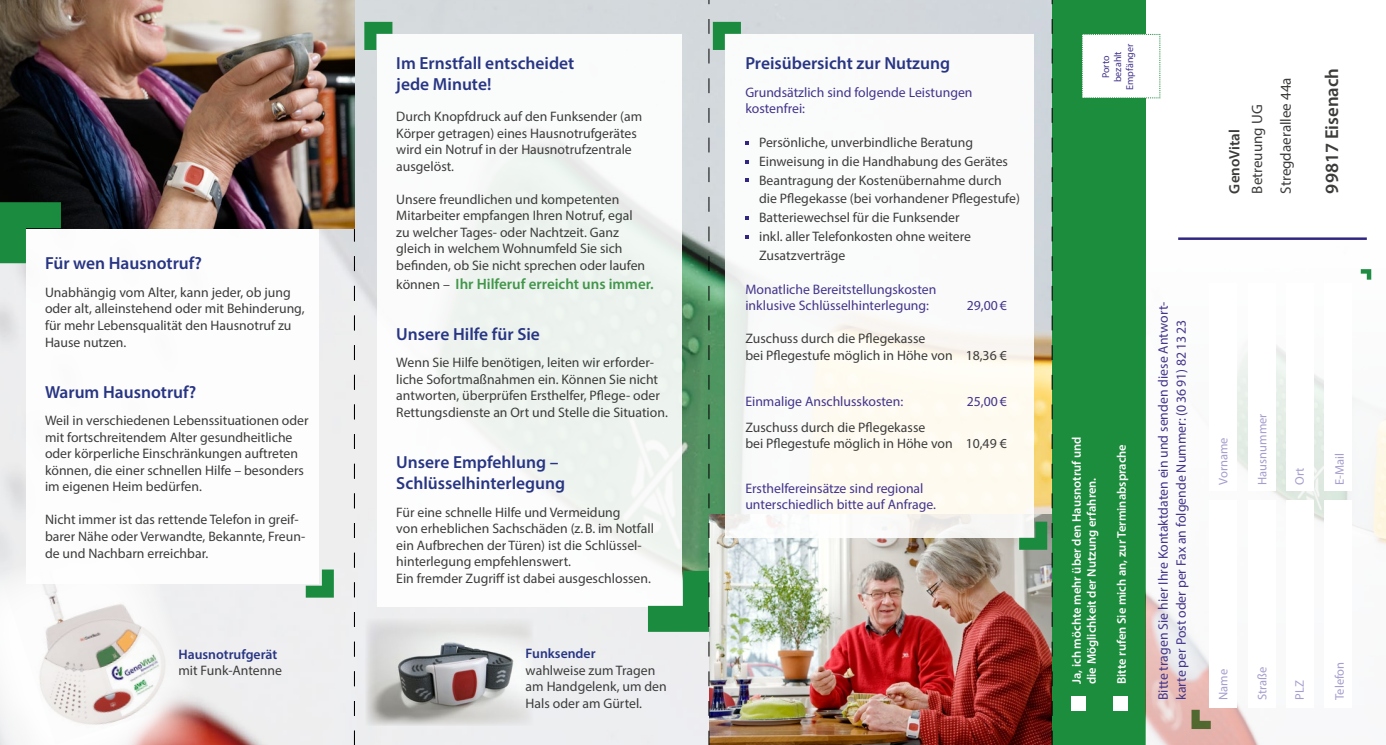
<style>
.page{position:relative;width:1386px;height:745px;background:#fff}
.page>*{position:absolute;margin:0;border:0;box-sizing:border-box;transform-origin:0 0}
.t1{font:600 18.75px "Myriad Pro";color:#3c3c3b}
.t2{font:600 17.5px/21px "Myriad Pro";color:#283583}
.t3{font:600 15px "Myriad Pro";color:#41964a}
.t4{font:15px/28.8px "Myriad Pro";color:#3c3c3b}
.t5{font:600 15px "Myriad Pro";color:#3c3c3b}
.t6{font:13.75px/16.5px "Myriad Pro";color:#3c3c3b}
.t7{font:13.75px/16.5px "Myriad Pro";color:#43358b}
.t8{font:600 13.75px "Myriad Pro";color:#283583}
.t9{font:600 12.5px/15px "Myriad Pro";color:#fff}
.t10{font:12.5px "Myriad Pro";color:#a69dcd}
.t11{font:10px/12px "Myriad Pro";color:#43358b;text-align:center}
.s1{font-weight:400;font-size:13.75px;color:#3c3c3b}
</style>
<div class="page">
<img style="left:0;top:0;width:1019px;height:744px">
<img style="left:748px;top:537px;width:271px;height:207px">
<svg style="left:0;top:524px;width:214px;height:220px;fill:#eeeeef"></svg>
<img style="left:0;top:529px;width:183px;height:215px">
<img style="left:366px;top:618px;width:167px;height:107px">
<svg style="left:354px;top:0;width:1px;height:744px"></svg>
<div style="left:377px;top:34px;width:305px;height:572px;background:linear-gradient(to bottom,#f5f7f6,#f7f9f7)"></div>
<div style="left:725px;top:34px;width:309px;height:503px;background:#fff"></div>
<img style="left:0;top:0;width:354px;height:228px">
<div style="left:26px;top:228px;width:292px;height:355px;background:#fff"></div>
<svg style="left:0;top:202px;width:61px;height:61px"></svg>
<svg style="left:364px;top:22px;width:28px;height:28px"></svg>
<svg style="left:306px;top:569px;width:28px;height:28px"></svg>
<svg style="left:648px;top:0;width:100px;height:744px"></svg>
<div style="left:1052px;top:0;width:93px;height:744px;background:#1b8d3c"></div>
<div style="left:1082px;top:34px;width:78px;height:64px;background:#fff"></div>
<img style="left:1145px;top:237px;width:240px;height:507px">
<hr style="left:1178px;top:237px;width:188px;height:3px;background:#312783">
<div style="left:1071px;top:696px;width:15px;height:14px;background:#fff"></div>
<div style="left:1112px;top:696px;width:15px;height:14px;background:#fff"></div>
<svg style="left:1019px;top:0;width:34px;height:744px"></svg>
<div style="left:1209px;top:500px;width:28px;height:207px;background:#fff"></div>
<div style="left:1247px;top:500px;width:28px;height:207px;background:#fff"></div>
<div style="left:1286px;top:500px;width:27px;height:207px;background:#fff"></div>
<div style="left:1324px;top:500px;width:27px;height:207px;background:#fff"></div>
<div style="left:1209px;top:283px;width:28px;height:207px;background:#fff"></div>
<div style="left:1247px;top:283px;width:28px;height:207px;background:#fff"></div>
<div style="left:1286px;top:283px;width:27px;height:207px;background:#fff"></div>
<div style="left:1324px;top:283px;width:27px;height:207px;background:#fff"></div>
<p class="t2" style="left:45px;top:252px;width:158px">Für wen Hausnotruf?</p>
<p class="t6" style="left:45px;top:284px;width:261px">Unabhängig vom Alter, kann jeder, ob jung oder alt, alleinstehend oder mit Behinderung, für mehr Lebensqualität den Hausnotruf zu Hause nutzen.</p>
<p class="t2" style="left:45px;top:380px;width:153px">Warum Hausnotruf?</p>
<p class="t6" style="left:45px;top:412px;width:265px">Weil in verschiedenen Lebenssituationen oder mit fortschreitendem Alter gesundheitliche oder körperliche Einschränkungen auftreten können, die einer schnellen Hilfe – besonders im eigenen Heim bedürfen.</p>
<p class="t6" style="left:45px;top:511px;width:262px">Nicht immer ist das rettende Telefon in greif&shy;barer Nähe oder Verwandte, Bekannte, Freun&shy;de und Nachbarn erreichbar.</p>
<p class="t8" style="left:178px;top:645px;width:100px">Hausnotrufgerät</p>
<p class="t6" style="left:178px;top:662px;width:105px">mit Funk-Antenne</p>
<p class="t2" style="left:396px;top:52px;width:180px">Im Ernstfall entscheidet jede Minute!</p>
<p class="t6" style="left:396px;top:108px;width:247px">Durch Knopfdruck auf den Funksender (am Körper getragen) eines Hausnotrufgerätes wird ein Notruf in der Hausnotrufzentrale ausgelöst.</p>
<p class="t6" style="left:396px;top:190px;width:250px">Unsere freundlichen und kompetenten Mitarbeiter empfangen Ihren Notruf, egal zu welcher Tages- oder Nachtzeit. Ganz gleich in welchem Wohnumfeld Sie sich befinden, ob Sie nicht sprechen oder laufen</p>
<p class="t3" style="left:396px;top:274px;width:259px"><span class="s1">können –</span> Ihr Hilferuf erreicht uns immer.</p>
<p class="t2" style="left:396px;top:322px;width:145px">Unsere Hilfe für Sie</p>
<p class="t6" style="left:396px;top:354px;width:273px">Wenn Sie Hilfe benötigen, leiten wir erforder&shy;liche Sofortmaßnahmen ein. Können Sie nicht antworten, überprüfen Ersthelfer, Pflege- oder Rettungsdienste an Ort und Stelle die Situation.</p>
<p class="t2" style="left:396px;top:451px;width:170px">Unsere Empfehlung –<br>Schlüsselhinterlegung</p>
<p class="t6" style="left:396px;top:503px;width:259px">Für eine schnelle Hilfe und Vermeidung<br>von erheblichen Sachschäden (z.B. im Notfall ein Aufbrechen der Türen) ist die Schlüssel&shy;hinterlegung empfehlenswert.<br>Ein fremder Zugriff ist dabei ausgeschlossen.</p>
<p class="t8" style="left:525px;top:644px;width:71px">Funksender</p>
<p class="t6" style="left:525px;top:661px;width:142px">wahlweise zum Tragen am Handgelenk, um den<br>Hals oder am Gürtel.</p>
<p class="t2" style="left:745px;top:52px;width:206px">Preisübersicht zur Nutzung</p>
<p class="t7" style="left:745px;top:84px;width:229px">Grundsätzlich sind folgende Leistungen kostenfrei:</p>
<p class="t6" style="left:759px;top:133px;width:262px;line-height:18.8px">Persönliche, unverbindliche Beratung Einweisung in die Handhabung des Gerätes Beantragung der Kostenübernahme durch die Pflegekasse (bei vorhandener Pflegestufe)<br>Batteriewechsel für die Funksender<br>inkl. aller Telefonkosten ohne weitere Zusatzverträge</p>
<p class="t7" style="left:745px;top:280px;width:192px">Monatliche Bereitstellungskosten inklusive Schlüsselhinterlegung:</p>
<p class="t7" style="left:966px;top:297px;width:41px">29,00€</p>
<p class="t6" style="left:745px;top:330px;width:263px">Zuschuss durch die Pflegekasse<br>bei Pflegestufe möglich in Höhe von 18,36 €</p>
<p class="t7" style="left:745px;top:393px;width:159px">Einmalige Anschlusskosten:</p>
<p class="t7" style="left:966px;top:393px;width:41px">25,00€</p>
<p class="t6" style="left:745px;top:418px;width:263px">Zuschuss durch die Pflegekasse<br>bei Pflegestufe möglich in Höhe von 10,49 €</p>
<p class="t7" style="left:745px;top:479px;width:192px">Ersthelfereinsätze sind regional unterschiedlich bitte auf Anfrage.</p>
<p class="t11" style="left:1099px;top:90px;width:48px;rotate:-90deg">Porto bezahlt<br>Empfänger</p>
<p class="t5" style="left:1224px;top:193px;width:66px;rotate:-90deg">GenoVital</p>
<p class="t4" style="left:1242px;top:193px;width:118px;rotate:-90deg">Betreuung UG<br>Stregdaerallee 44a</p>
<h1 class="t1" style="left:1320px;top:193px;width:127px;rotate:-90deg">99817 Eisenach</h1>
<p class="t9" style="left:1068px;top:683px;width:248px;rotate:-90deg">Ja, ich möchte mehr über den Hausnotruf und die Möglichkeit der Nutzung erfahren.</p>
<p class="t9" style="left:1113px;top:683px;width:241px;rotate:-90deg">Bitte rufen Sie mich an, zur Terminabsprache</p>
<p class="t7" style="left:1154px;top:699px;width:399px;line-height:18px;rotate:-90deg">Bitte tragen Sie hier Ihre Kontaktdaten ein und senden diese Antwort&shy;karte per Post oder per Fax an folgende Nummer: (03691) 821323</p>
<p class="t10" style="left:1215px;top:484px;width:49px;rotate:-90deg">Vorname</p>
<p class="t10" style="left:1254px;top:484px;width:73px;rotate:-90deg">Hausnummer</p>
<p class="t10" style="left:1291px;top:484px;width:19px;rotate:-90deg">Ort</p>
<p class="t10" style="left:1215px;top:699px;width:32px;rotate:-90deg">Name</p>
<p class="t10" style="left:1254px;top:699px;width:35px;rotate:-90deg">Straße</p>
<p class="t10" style="left:1291px;top:699px;width:21px;rotate:-90deg">PLZ</p>
<p class="t10" style="left:1331px;top:484px;width:34px;rotate:-90deg">E-Mail</p>
<p class="t10" style="left:1331px;top:699px;width:40px;rotate:-90deg">Telefon</p>
</div>
